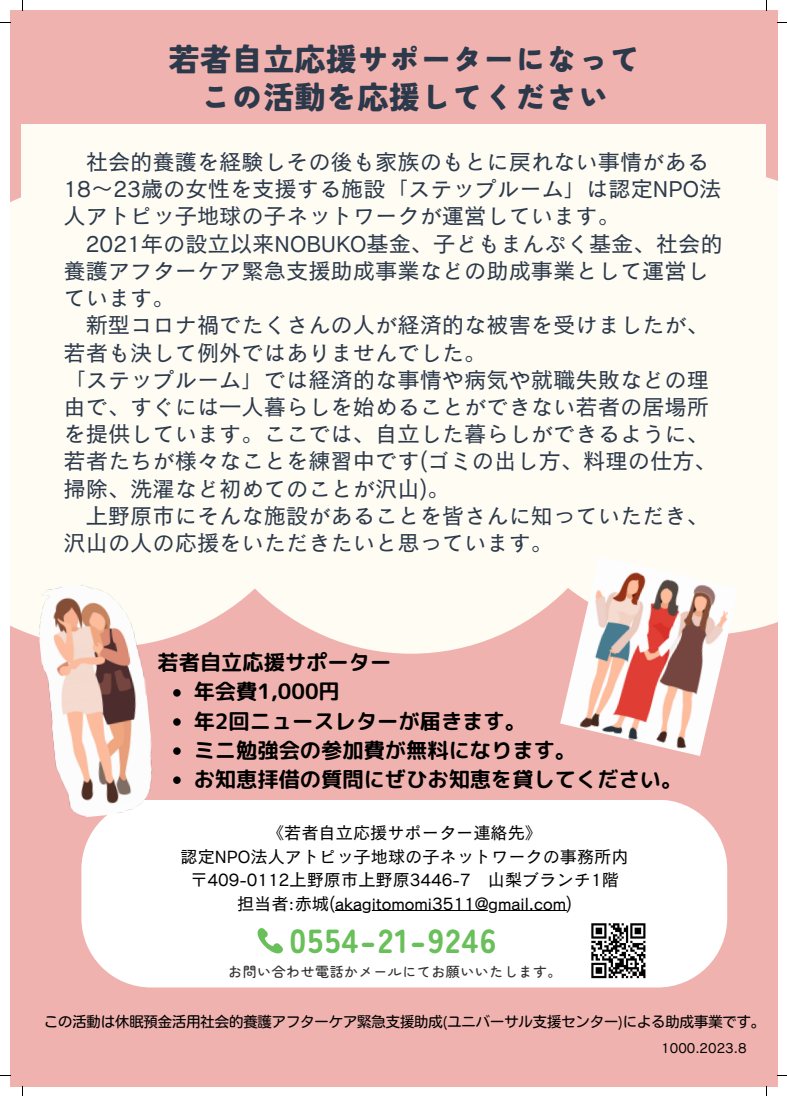
<style>
.page{position:relative;width:787px;height:1096px;background:#fff}
.page>*{position:absolute;margin:0;border:0;box-sizing:border-box;transform-origin:0 0}
.t1{font:900 33.38px "Zen Maru Gothic";letter-spacing:.045em;color:#69bf5a}
.t2{font:900 31.5px "Tsunagi Gothic";color:#2c394b}
.t3{font:22.25px/27.2px "Canva Cezanne Pro N M";color:#2c394b}
.t4{font:21.25px "rounded mplus 1 p bold";color:#000}
.t5{font:17.25px "Canva Cezanne Pro N M";color:#000}
.t6{font:14.25px "Nud Motoya Maru Std W3";color:#000}
.t7{font:500 13.88px "Zen Maru Gothic";letter-spacing:.045em;color:#333}
.t8{font:13.75px "Canva Cezanne Pro N M";color:#000}
</style>
<div class="page">
<div style="left:10px;top:10px;width:767px;height:1076px;background:#f0b2af"></div>
<svg style="left:10px;top:180px;width:316px;height:461px;background:#fcf6ed"></svg>
<div style="left:190px;top:187px;width:442px;height:466px;background:#fefcf3;border-radius:221px"></div>
<div style="left:502px;top:177px;width:275px;height:457px;background:#fefcf3"></div>
<div style="left:22px;top:124px;width:744px;height:224px;background:#fefcf3"></div>
<div style="left:81px;top:800px;width:646px;height:187px;background:#fff"></div>
<hr style="left:335px;top:910px;width:231px;height:1px;background:#000">
<svg style="left:251px;top:927px;width:32px;height:32px"></svg>
<img style="left:587px;top:918px;width:63px;height:62px">
<svg style="left:173px;top:689px;width:8px;height:7px"></svg>
<svg style="left:173px;top:718px;width:8px;height:7px"></svg>
<svg style="left:173px;top:747px;width:8px;height:7px"></svg>
<svg style="left:173px;top:776px;width:8px;height:7px"></svg>
<img style="left:560px;top:556px;width:179px;height:200px">
<img style="left:34px;top:579px;width:124px;height:241px">
<p class="t2" style="left:169px;top:43px;width:473px">若者自立応援サポーターになって</p>
<p class="t2" style="left:200px;top:81px;width:411px">この活動を応援してください</p>
<p class="t3" style="left:63px;top:148px;width:659px;text-indent:22px">社会的養護を経験しその後も家族のもとに戻れない事情がある<br>18～23歳の女性を支援する施設「ステップルーム」は認定NPO法人アトピッ子地球の子ネットワークが運営しています。</p>
<p class="t3" style="left:63px;top:229px;width:661px;text-indent:22px">2021年の設立以来NOBUKO基金、子どもまんぷく基金、社会的養護アフターケア緊急支援助成事業などの助成事業として運営しています。</p>
<p class="t3" style="left:63px;top:311px;width:647px;text-indent:22px">新型コロナ禍でたくさんの人が経済的な被害を受けましたが、若者も決して例外ではありませんでした。</p>
<p class="t3" style="left:63px;top:365px;width:655px">「ステップルーム」では経済的な事情や病気や就職失敗などの理由で、すぐには一人暮らしを始めることができない若者の居場所を提供しています。ここでは、自立した暮らしができるように、若者たちが様々なことを練習中です(ゴミの出し方、料理の仕方、掃除、洗濯など初めてのことが沢山)。</p>
<p class="t3" style="left:63px;top:501px;width:647px;text-indent:22px">上野原市にそんな施設があることを皆さんに知っていただき、沢山の人の応援をいただきたいと思っています。</p>
<p class="t4" style="left:158px;top:647px;width:235px">若者自立応援サポーター</p>
<p class="t4" style="left:194px;top:676px;width:148px">年会費1,000円</p>
<p class="t4" style="left:194px;top:705px;width:334px">年2回ニュースレターが届きます。</p>
<p class="t4" style="left:194px;top:734px;width:384px">ミニ勉強会の参加費が無料になります。</p>
<p class="t4" style="left:194px;top:763px;width:490px">お知恵拝借の質問にぜひお知恵を貸してください。</p>
<p class="t5" style="left:267px;top:824px;width:277px">《若者自立応援サポーター連絡先》</p>
<p class="t5" style="left:181px;top:847px;width:450px">認定NPO法人アトピッ子地球の子ネットワークの事務所内</p>
<p class="t5" style="left:190px;top:870px;width:430px">〒409-0112上野原市上野原3446-7 山梨ブランチ1階</p>
<p class="t5" style="left:237px;top:894px;width:337px">担当者:赤城(akagitomomi3511@gmail.com)</p>
<p class="t1" style="left:289px;top:913px;width:209px">0554-21-9246</p>
<p class="t7" style="left:228px;top:961px;width:335px">お問い合わせ電話かメールにてお願いいたします。</p>
<p class="t6" style="left:44px;top:1014px;width:723px">この活動は休眠預金活用社会的養護アフターケア緊急支援助成(ユニバーサル支援センター)による助成事業です。</p>
<p class="t8" style="left:661px;top:1041px;width:87px">1000.2023.8</p>
</div>
